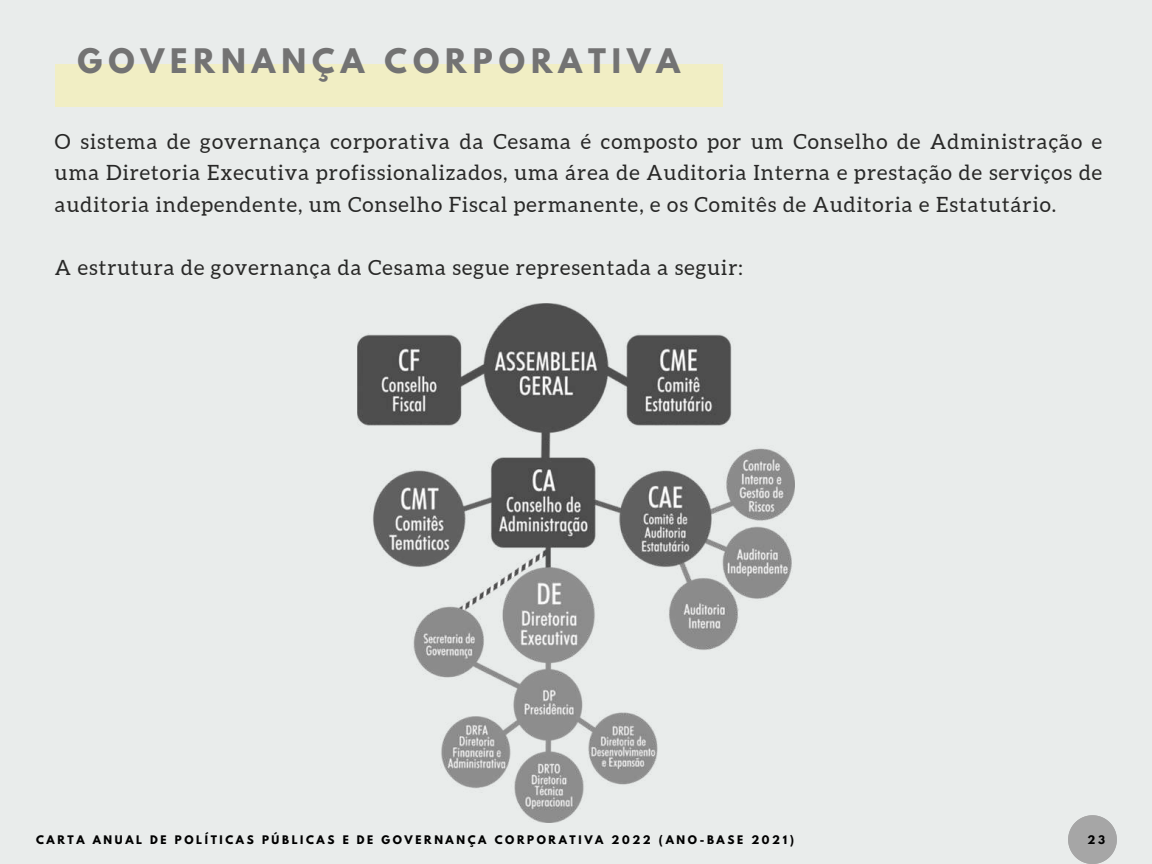
<style>
.page{position:relative;width:1152px;height:864px;background:#e9eceb}
.page>*{position:absolute;margin:0;border:0;box-sizing:border-box;transform-origin:0 0}
.t1{font:700 30px "League Spartan";letter-spacing:.2em;color:#737373}
.t2{font:21px/31.5px "Aleo";letter-spacing:.05em;color:#282827;text-align:justify}
.t3{font:700 10.5px "League Spartan";letter-spacing:.25em;color:#000}
</style>
<div class="page">
<div style="left:55px;top:64px;width:668px;height:43px;background:#f1eec4"></div>
<img style="left:357px;top:303px;width:438px;height:520px">
<svg style="left:1068px;top:815px;width:49px;height:49px"></svg>
<h1 class="t1" style="left:78px;top:46px;width:604px">GOVERNANÇA CORPORATIVA</h1>
<p class="t2" style="left:55px;top:125px;width:1049px">O sistema de governança corporativa da Cesama é composto por um Conselho de Administração e uma Diretoria Executiva profissionalizados, uma área de Auditoria Interna e prestação de serviços de auditoria independente, um Conselho Fiscal permanente, e os Comitês de Auditoria e Estatutário.</p>
<p class="t2" style="left:55px;top:251px;width:689px">A estrutura de governança da Cesama segue representada a seguir:</p>
<p class="t3" style="left:36px;top:835px;width:759px">CARTA ANUAL DE POLÍTICAS PÚBLICAS E DE GOVERNANÇA CORPORATIVA 2022 (ANO-BASE 2021)</p>
<p class="t3" style="left:1088px;top:835px;width:19px">2 3</p>
</div>
